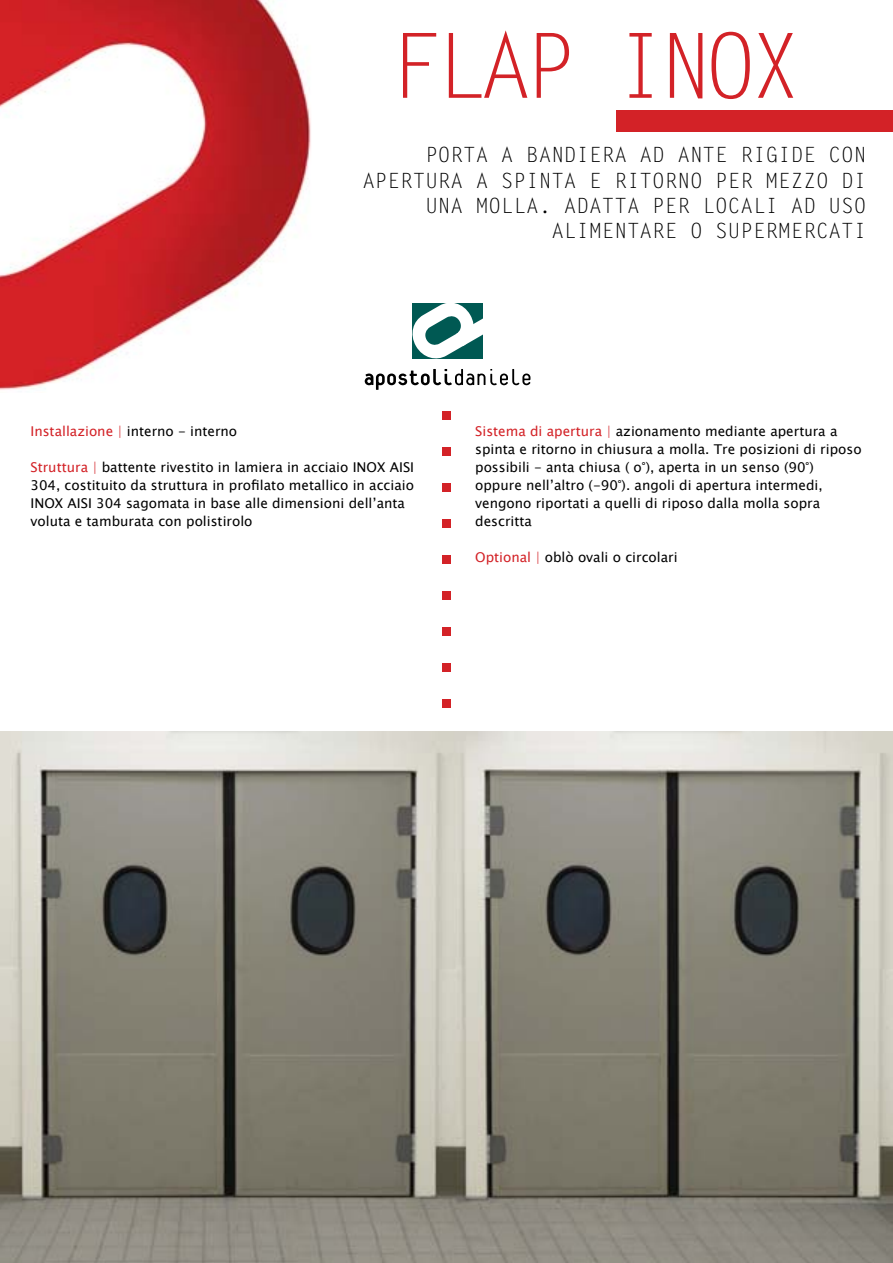
<style>
.page{position:relative;width:893px;height:1263px;background:#fff}
.page>*{position:absolute;margin:0;border:0;box-sizing:border-box;transform-origin:0 0}
.t1{font:90px "Letter Gothic Std";letter-spacing:-.1em;color:#d32227}
.t2{font:72px "Lucida Sans Unicode";color:#d32227}
.t3{font:21px/25.2px "Letter Gothic Std";color:#000101;text-align:right}
.t4{font:13.5px/18px "Lucida Sans Unicode";color:#000}
.s1{color:#d32227}
</style>
<div class="page">
<img style="left:0;top:731px;width:893px;height:532px">
<img style="left:0;top:0;width:311px;height:390px">
<div style="left:616px;top:110px;width:277px;height:22px;background:#d32227"></div>
<svg style="left:365px;top:369px;width:165px;height:21px"></svg>
<svg style="left:412px;top:303px;width:71px;height:55px"></svg>
<h1 class="t1" style="left:389px;top:14px;width:415px">FLAP INOX</h1>
<h3 class="t3" style="left:362px;top:143px;width:506px">PORTA A BANDIERA AD ANTE RIGIDE CON APERTURA A SPINTA E RITORNO PER MEZZO DI UNA MOLLA. ADATTA PER LOCALI AD USO ALIMENTARE O SUPERMERCATI</h3>
<p class="t4" style="left:30px;top:422px;width:208px"><span class="s1">Installazione |</span> interno - interno</p>
<p class="t4" style="left:30px;top:458px;width:385px"><span class="s1">Struttura |</span> battente rivestito in lamiera in acciaio INOX AISI 304, costituito da struttura in profilato metallico in acciaio INOX AISI 304 sagomata in base alle dimensioni dell’anta voluta e tamburata con polistirolo</p>
<h2 class="t2" style="left:435px;top:337px;width:24px">.</h2>
<h2 class="t2" style="left:435px;top:373px;width:24px">.</h2>
<h2 class="t2" style="left:435px;top:409px;width:24px">.</h2>
<h2 class="t2" style="left:435px;top:445px;width:24px">.</h2>
<h2 class="t2" style="left:435px;top:481px;width:24px">.</h2>
<h2 class="t2" style="left:435px;top:517px;width:24px">.</h2>
<h2 class="t2" style="left:435px;top:553px;width:24px">.</h2>
<h2 class="t2" style="left:435px;top:589px;width:24px">.</h2>
<h2 class="t2" style="left:435px;top:625px;width:24px">.</h2>
<p class="t4" style="left:475px;top:422px;width:388px"><span class="s1">Sistema di apertura |</span> azionamento mediante apertura a spinta e ritorno in chiusura a molla. Tre posizioni di riposo possibili - anta chiusa ( o°), aperta in un senso (90°) oppure nell’altro (-90°). angoli di apertura intermedi, vengono riportati a quelli di riposo dalla molla sopra descritta</p>
<p class="t4" style="left:475px;top:548px;width:204px"><span class="s1">Optional |</span> oblò ovali o circolari</p>
</div>
